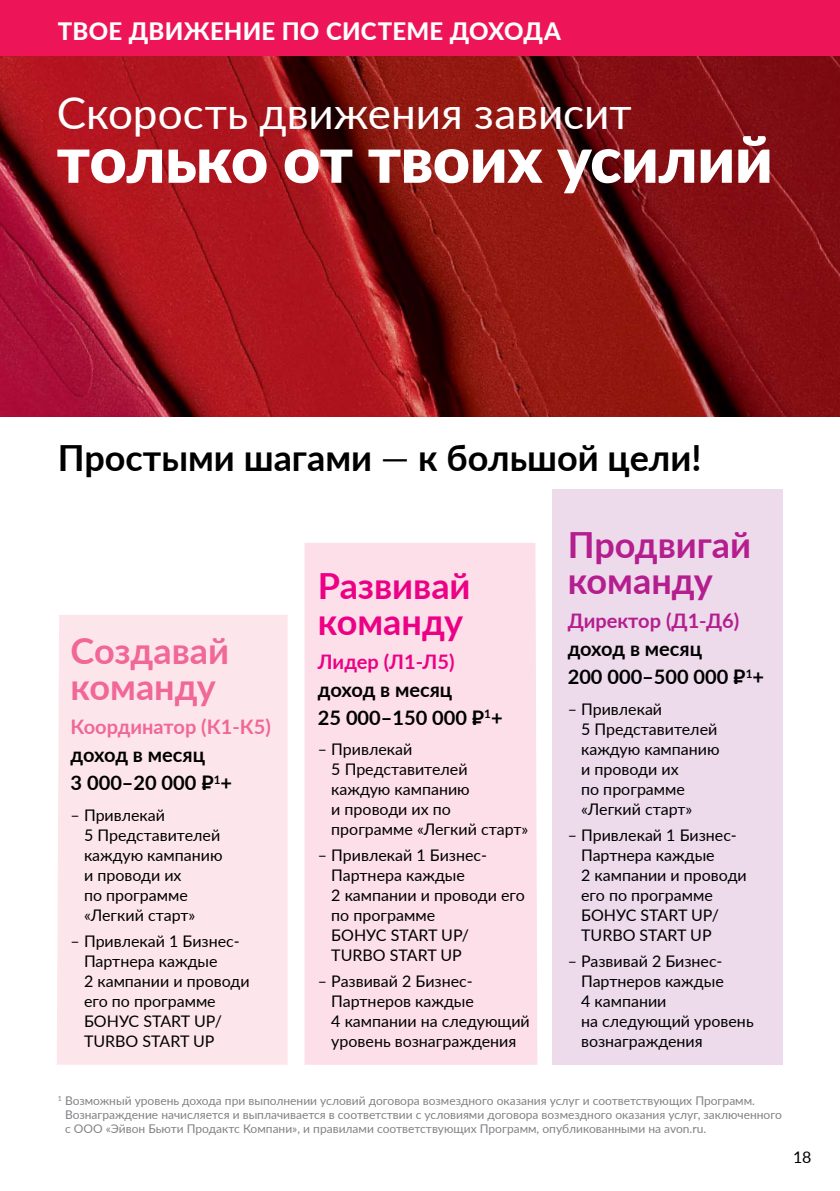
<style>
.page{position:relative;width:840px;height:1191px;background:#fff}
.page>*{position:absolute;margin:0;border:0;box-sizing:border-box;transform-origin:0 0}
.t1{font:900 64px "Lato";letter-spacing:-.005em;color:#fff}
.t2{font:44px "Lato";color:#fff}
.t3{font:700 36px "Lato";color:#000}
.t4{font:700 36px/36px "Lato";color:#b41e8e}
.t5{font:700 36px/36px "Lato";color:#f06798}
.t6{font:700 36px/36px "Lato";color:#ec0085}
.t7{font:800 24px "Lato";letter-spacing:.005em;color:#fff}
.t8{font:700 20px/28px "Lato";color:#000}
.t9{font:700 20px "Lato";color:#f06798}
.t10{font:700 20px "Lato";color:#b41e8e}
.t11{font:700 20px "Lato";color:#ec0085}
.t12{font:16px/20px "Lato";color:#000}
.t13{font:12px/14px "Lato";color:#808285}
.s1{font-weight:400}
</style>
<div class="page">
<div style="left:57px;top:615px;width:230px;height:449px;background:#fde6eb"></div>
<div style="left:304px;top:543px;width:233px;height:521px;background:#fcdfe9"></div>
<div style="left:552px;top:489px;width:230px;height:575px;background:#eddaeb"></div>
<div style="left:0;top:0;width:839px;height:57px;background:#ed1557"></div>
<img style="left:0;top:57px;width:839px;height:360px">
<h3 class="t7" style="left:58px;top:13px;width:504px">ТВОЕ ДВИЖЕНИЕ ПО СИСТЕМЕ ДОХОДА</h3>
<h2 class="t2" style="left:57px;top:81px;width:576px">Скорость движения зависит</h2>
<h1 class="t1" style="left:57px;top:111px;width:717px">только от твоих усилий</h1>
<h3 class="t3" style="left:58px;top:431px;width:645px">Простыми шагами <span class="s1">—</span> к большой цели!</h3>
<h3 class="t5" style="left:71px;top:635px;width:160px">Создавай команду</h3>
<p class="t9" style="left:71px;top:712px;width:201px">Координатор (К1-К5)</p>
<p class="t8" style="left:71px;top:742px;width:163px">доход в месяц<br>3 000–20 000 ₽<sup>1</sup>+</p>
<p class="t12" style="left:84px;top:806px;width:140px;text-indent:-13px">– Привлекай<br>5 Представителей каждую кампанию и проводи их<br>по программе «Легкий старт»</p>
<p class="t12" style="left:84px;top:932px;width:167px;text-indent:-13px">– Привлекай 1 Бизнес-<br>Партнера каждые<br>2 кампании и проводи его по программе<br>БОНУС START UP/<br>TURBO START UP</p>
<h3 class="t6" style="left:318px;top:569px;width:154px">Развивай команду</h3>
<p class="t11" style="left:318px;top:646px;width:138px">Лидер (Л1-Л5)</p>
<p class="t8" style="left:318px;top:676px;width:186px">доход в месяц<br>25 000–150 000 ₽<sup>1</sup>+</p>
<p class="t12" style="left:331px;top:740px;width:198px;text-indent:-13px">– Привлекай<br>5 Представителей каждую кампанию<br>и проводи их по программе «Легкий старт»</p>
<p class="t12" style="left:331px;top:846px;width:195px;text-indent:-13px">– Привлекай 1 Бизнес-<br>Партнера каждые<br>2 кампании и проводи его по программе<br>БОНУС START UP/<br>TURBO START UP</p>
<p class="t12" style="left:331px;top:972px;width:200px;text-indent:-13px">– Развивай 2 Бизнес-<br>Партнеров каждые<br>4 кампании на следующий уровень вознаграждения</p>
<h3 class="t4" style="left:567px;top:529px;width:185px">Продвигай команду</h3>
<p class="t10" style="left:567px;top:606px;width:173px">Директор (Д1-Д6)</p>
<p class="t8" style="left:567px;top:636px;width:198px">доход в месяц<br>200 000–500 000 ₽<sup>1</sup>+</p>
<p class="t12" style="left:580px;top:700px;width:140px;text-indent:-13px">– Привлекай<br>5 Представителей каждую кампанию и проводи их<br>по программе «Легкий старт»</p>
<p class="t12" style="left:580px;top:826px;width:167px;text-indent:-13px">– Привлекай 1 Бизнес-<br>Партнера каждые<br>2 кампании и проводи его по программе<br>БОНУС START UP/<br>TURBO START UP</p>
<p class="t12" style="left:580px;top:952px;width:174px;text-indent:-13px">– Развивай 2 Бизнес-<br>Партнеров каждые<br>4 кампании<br>на следующий уровень вознаграждения</p>
<p class="t13" style="left:65px;top:1094px;width:718px;text-indent:-7px"><sup>1</sup> Возможный уровень дохода при выполнении условий договора возмездного оказания услуг и соответствующих Программ.<br>Вознаграждение начисляется и выплачивается в соответствии с условиями договора возмездного оказания услуг, заключенного с ООО «Эйвон Бьюти Продактс Компани», и правилами соответствующих Программ, опубликованными на avon.ru.</p>
<p class="t12" style="left:792px;top:1147px;width:20px">18</p>
</div>
